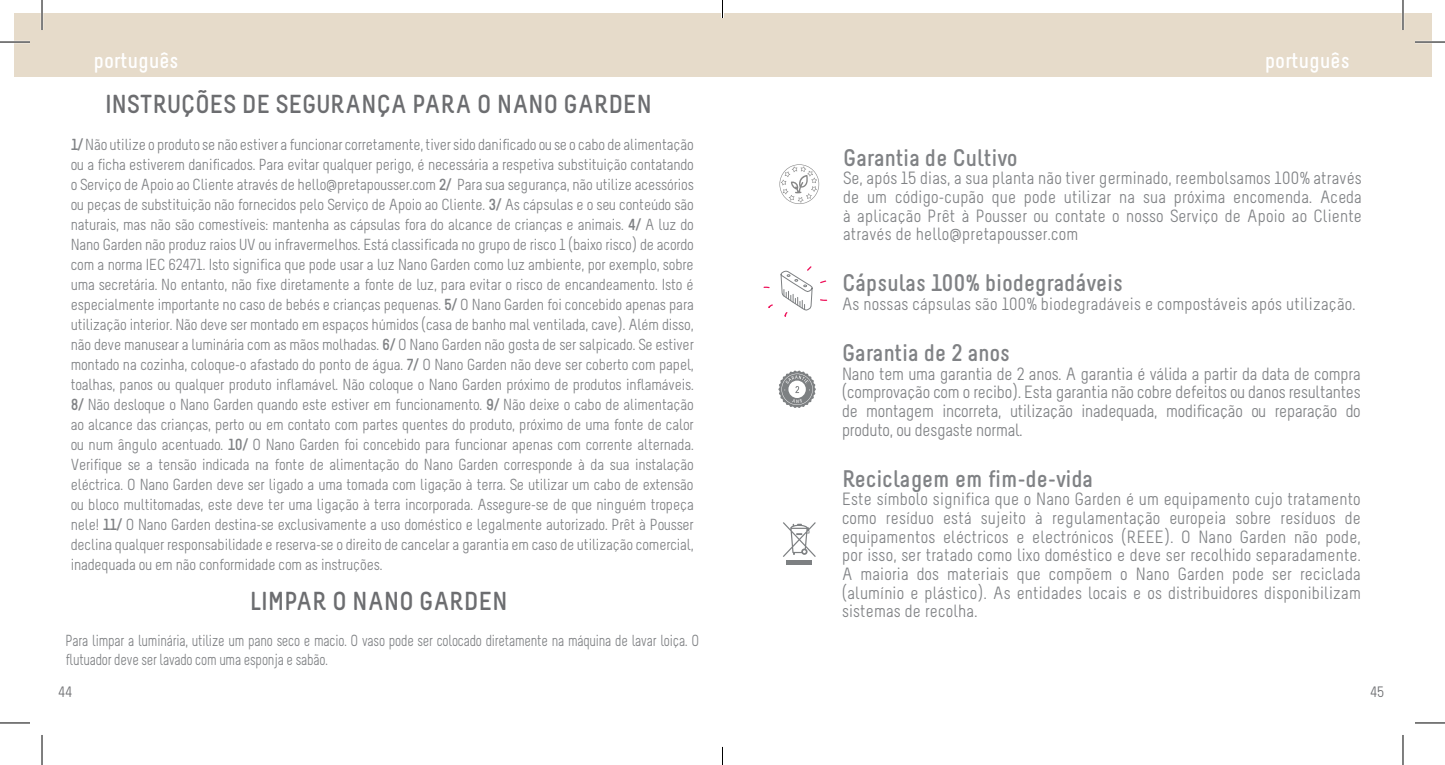
<style>
.page{position:relative;width:1445px;height:765px;background:#fff}
.page>*{position:absolute;margin:0;border:0;box-sizing:border-box;transform-origin:0 0}
.t1{font:700 26px "Melbourne";color:#6c6d70}
.t2{font:700 24px "Melbourne";color:#808285}
.t3{font:700 22px "Melbourne";color:#fff}
.t4{font:17.8px/18.6px "Melbourne";letter-spacing:.01em;color:#808285;text-align:justify}
.t5{font:16px/20px "Melbourne";letter-spacing:-.015em;color:#808285;text-align:justify}
.t6{font:16px/18.6px "Melbourne";letter-spacing:-.015em;color:#808285;scale:.9 1}
.t7{font:15px "Melbourne";color:#6c6d70}
.s1{font-weight:700}
</style>
<div class="page">
<div style="left:14px;top:14px;width:1417px;height:63px;background:#e6dbca"></div>
<svg style="left:779px;top:164px;width:40px;height:40px"></svg>
<svg style="left:768px;top:304px;width:5px;height:4px"></svg>
<svg style="left:763px;top:286px;width:7px;height:2px"></svg>
<svg style="left:780px;top:266px;width:47px;height:51px"></svg>
<svg style="left:783px;top:522px;width:33px;height:35px"></svg>
<hr style="left:786px;top:560px;width:26px;height:4px;background:#7d8082">
<svg style="left:778px;top:370px;width:38px;height:38px"></svg>
<hr style="left:0;top:41px;width:30px;height:2px;background:#fff">
<hr style="left:1415px;top:41px;width:30px;height:2px;background:#fff">
<hr style="left:41px;top:0;width:2px;height:30px;background:#fff">
<hr style="left:1401px;top:0;width:3px;height:30px;background:#fff">
<hr style="left:0;top:42px;width:30px;height:1px;background:#000">
<hr style="left:1415px;top:42px;width:30px;height:1px;background:#000">
<hr style="left:0;top:722px;width:30px;height:1px;background:#000">
<hr style="left:1415px;top:722px;width:30px;height:1px;background:#000">
<hr style="left:42px;top:0;width:1px;height:30px;background:#000">
<hr style="left:42px;top:734px;width:1px;height:30px;background:#000">
<hr style="left:1402px;top:0;width:1px;height:30px;background:#000">
<hr style="left:1402px;top:734px;width:1px;height:30px;background:#000">
<hr style="left:721px;top:0;width:3px;height:18px;background:#fff">
<svg style="left:722px;top:0;width:1px;height:18px"></svg>
<svg style="left:722px;top:746px;width:1px;height:18px"></svg>
<h3 class="t3" style="left:94px;top:47px;width:86px">português</h3>
<h3 class="t3" style="left:1264px;top:47px;width:86px">português</h3>
<h1 class="t1" style="left:105px;top:88px;width:548px">INSTRUÇÕES DE SEGURANÇA PARA O NANO GARDEN</h1>
<p class="t5" style="left:71px;top:136px;width:625px"><span class="s1">1/</span> Não utilize o produto se não estiver a funcionar corretamente, tiver sido danificado ou se o cabo de alimentação ou a ficha estiverem danificados. Para evitar qualquer perigo, é necessária a respetiva substituição contatando o Serviço de Apoio ao Cliente através de hello@pretapousser.com <span class="s1">2/</span> Para sua segurança, não utilize acessórios ou peças de substituição não fornecidos pelo Serviço de Apoio ao Cliente. <span class="s1">3/</span> As cápsulas e o seu conteúdo são naturais, mas não são comestíveis: mantenha as cápsulas fora do alcance de crianças e animais. <span class="s1">4/</span> A luz do Nano Garden não produz raios UV ou infravermelhos. Está classificada no grupo de risco 1 (baixo risco) de acordo com a norma IEC 62471. Isto significa que pode usar a luz Nano Garden como luz ambiente, por exemplo, sobre uma secretária. No entanto, não fixe diretamente a fonte de luz, para evitar o risco de encandeamento. Isto é especialmente importante no caso de bebés e crianças pequenas. <span class="s1">5/</span> O Nano Garden foi concebido apenas para utilização interior. Não deve ser montado em espaços húmidos (casa de banho mal ventilada, cave). Além disso, não deve manusear a luminária com as mãos molhadas. <span class="s1">6/</span> O Nano Garden não gosta de ser salpicado. Se estiver montado na cozinha, coloque-o afastado do ponto de água. <span class="s1">7/</span> O Nano Garden não deve ser coberto com papel, toalhas, panos ou qualquer produto inflamável. Não coloque o Nano Garden próximo de produtos inflamáveis.<br><span class="s1">8/</span> Não desloque o Nano Garden quando este estiver em funcionamento. <span class="s1">9/</span> Não deixe o cabo de alimentação ao alcance das crianças, perto ou em contato com partes quentes do produto, próximo de uma fonte de calor ou num ângulo acentuado. <span class="s1">10/</span> O Nano Garden foi concebido para funcionar apenas com corrente alternada.<br>Verifique se a tensão indicada na fonte de alimentação do Nano Garden corresponde à da sua instalação eléctrica. O Nano Garden deve ser ligado a uma tomada com ligação à terra. Se utilizar um cabo de extensão ou bloco multitomadas, este deve ter uma ligação à terra incorporada. Assegure-se de que ninguém tropeça nele! <span class="s1">11/</span> O Nano Garden destina-se exclusivamente a uso doméstico e legalmente autorizado. Prêt à Pousser declina qualquer responsabilidade e reserva-se o direito de cancelar a garantia em caso de utilização comercial, inadequada ou em não conformidade com as instruções.</p>
<h1 class="t1" style="left:250px;top:585px;width:259px">LIMPAR O NANO GARDEN</h1>
<p class="t6" style="left:65px;top:632px;width:705px">Para limpar a luminária, utilize um pano seco e macio. O vaso pode ser colocado diretamente na máquina de lavar loiça. O flutuador deve ser lavado com uma esponja e sabão.</p>
<h2 class="t2" style="left:843px;top:143px;width:176px">Garantia de Cultivo</h2>
<p class="t4" style="left:843px;top:170px;width:520px">Se, após 15 dias, a sua planta não tiver germinado, reembolsamos 100% através de um código-cupão que pode utilizar na sua próxima encomenda. Aceda à aplicação Prêt à Pousser ou contate o nosso Serviço de Apoio ao Cliente através de hello@pretapousser.com</p>
<h2 class="t2" style="left:842px;top:268px;width:282px">Cápsulas 100% biodegradáveis</h2>
<p class="t4" style="left:842px;top:296px;width:515px">As nossas cápsulas são 100% biodegradáveis e compostáveis após utilização.</p>
<h2 class="t2" style="left:842px;top:338px;width:170px">Garantia de 2 anos</h2>
<p class="t4" style="left:842px;top:366px;width:520px">Nano tem uma garantia de 2 anos. A garantia é válida a partir da data de compra (comprovação com o recibo). Esta garantia não cobre defeitos ou danos resultantes de montagem incorreta, utilização inadequada, modificação ou reparação do produto, ou desgaste normal.</p>
<h2 class="t2" style="left:842px;top:463px;width:252px">Reciclagem em fim-de-vida</h2>
<p class="t4" style="left:842px;top:491px;width:520px">Este símbolo significa que o Nano Garden é um equipamento cujo tratamento como resíduo está sujeito à regulamentação europeia sobre resíduos de equipamentos eléctricos e electrónicos (REEE). O Nano Garden não pode, por isso, ser tratado como lixo doméstico e deve ser recolhido separadamente.<br>A maioria dos materiais que compõem o Nano Garden pode ser reciclada (alumínio e plástico). As entidades locais e os distribuidores disponibilizam sistemas de recolha.</p>
<p class="t7" style="left:58px;top:683px;width:15px">44</p>
<p class="t7" style="left:1370px;top:683px;width:15px">45</p>
</div>
